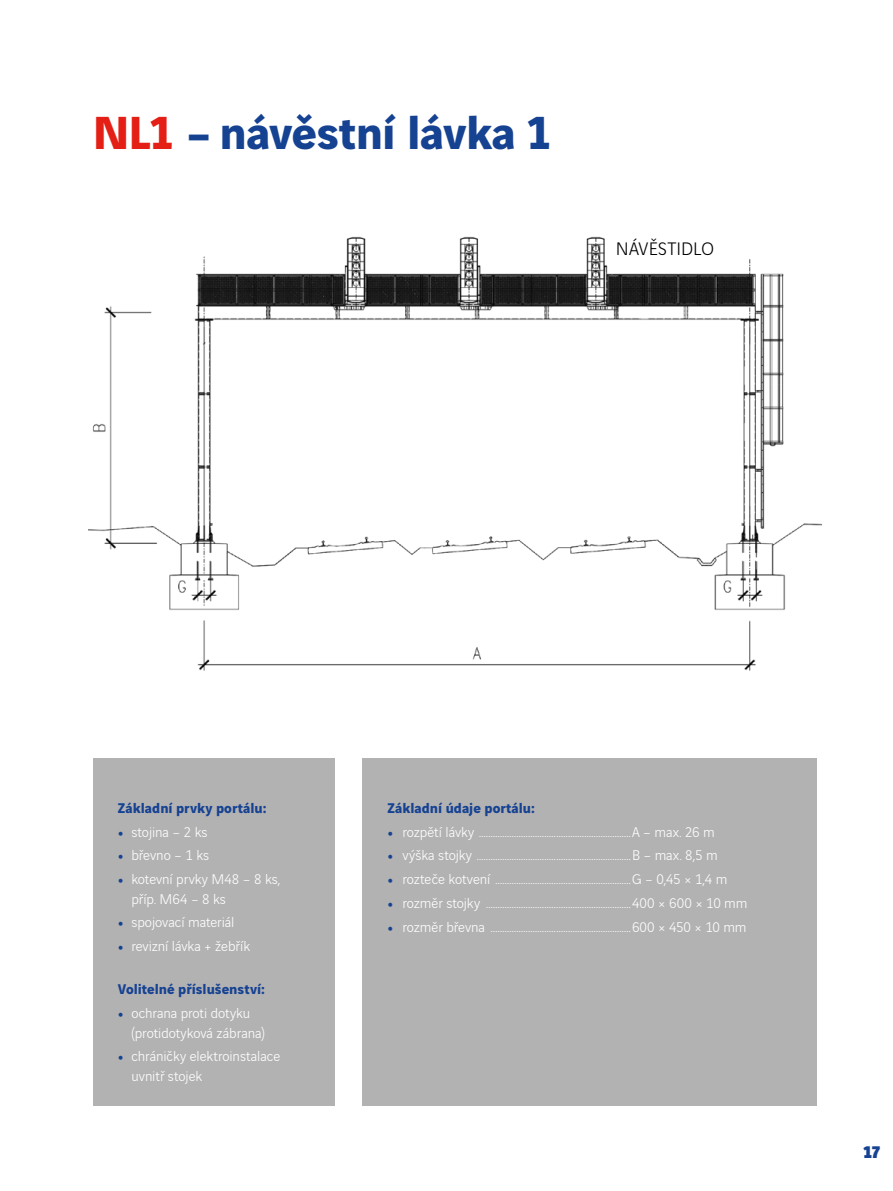
<style>
.page{position:relative;width:893px;height:1191px;background:#fff}
.page>*{position:absolute;margin:0;border:0;box-sizing:border-box;transform-origin:0 0}
.t1{font:700 49.5px "Vinci Sans";letter-spacing:-.01em;color:#164292}
.t2{font:300 19.35px "Vinci Sans";letter-spacing:.01em;color:#000}
.t3{font:900 18px "Vinci Sans";color:#164292}
.t4{font:300 15px/19.5px "Vinci Sans";letter-spacing:-.005em;color:#fff}
.t5{font:700 15px "Vinci Sans";color:#164292}
.s1{color:#e41f15}
.s2{font-family:"Minion Pro";font-weight:400;color:#164292}
</style>
<div class="page">
<img style="left:89px;top:236px;width:732px;height:435px">
<div style="left:94px;top:758px;width:241px;height:348px;background:#b3b2b2"></div>
<div style="left:362px;top:758px;width:454px;height:348px;background:#b3b2b2"></div>
<h1 class="t1" style="left:94px;top:93px;width:460px"><span class="s1">NL1</span> – návěstní lávka 1</h1>
<p class="t2" style="left:616px;top:234px;width:99px">NÁVĚSTIDLO</p>
<p class="t5" style="left:118px;top:796px;width:150px">Základní prvky portálu:</p>
<p class="t4" style="left:118px;top:820px;width:91px"><span class="s2">•</span> stojina – 2 ks</p>
<p class="t4" style="left:118px;top:844px;width:93px"><span class="s2">•</span> břevno – 1 ks</p>
<p class="t4" style="left:131px;top:868px;width:150px;text-indent:-14px"><span class="s2">•</span> kotevní prvky M48 – 8 ks, příp. M64 – 8 ks</p>
<p class="t4" style="left:118px;top:911px;width:118px"><span class="s2">•</span> spojovací materiál</p>
<p class="t4" style="left:118px;top:935px;width:134px"><span class="s2">•</span> revizní lávka + žebřík</p>
<p class="t5" style="left:118px;top:977px;width:149px">Volitelné příslušenství:</p>
<p class="t4" style="left:131px;top:1002px;width:135px;text-indent:-14px"><span class="s2">•</span> ochrana proti dotyku (protidotyková zábrana)</p>
<p class="t4" style="left:131px;top:1045px;width:150px;text-indent:-14px"><span class="s2">•</span> chráničky elektroinstalace uvnitř stojek</p>
<p class="t5" style="left:387px;top:796px;width:149px">Základní údaje portálu:</p>
<p class="t4" style="left:387px;top:820px;width:329px"><span class="s2">•</span> rozpětí lávky .................................................................A – max. 26 m</p>
<p class="t4" style="left:387px;top:844px;width:332px"><span class="s2">•</span> výška stojky ..................................................................B – max. 8,5 m</p>
<p class="t4" style="left:387px;top:868px;width:341px"><span class="s2">•</span> rozteče kotvení ..........................................................G – 0,45 × 1,4 m</p>
<p class="t4" style="left:387px;top:892px;width:361px"><span class="s2">•</span> rozměr stojky ..............................................................400 × 600 × 10 mm</p>
<p class="t4" style="left:387px;top:915px;width:361px"><span class="s2">•</span> rozměr břevna ............................................................600 × 450 × 10 mm</p>
<p class="t3" style="left:863px;top:1137px;width:19px">17</p>
</div>
